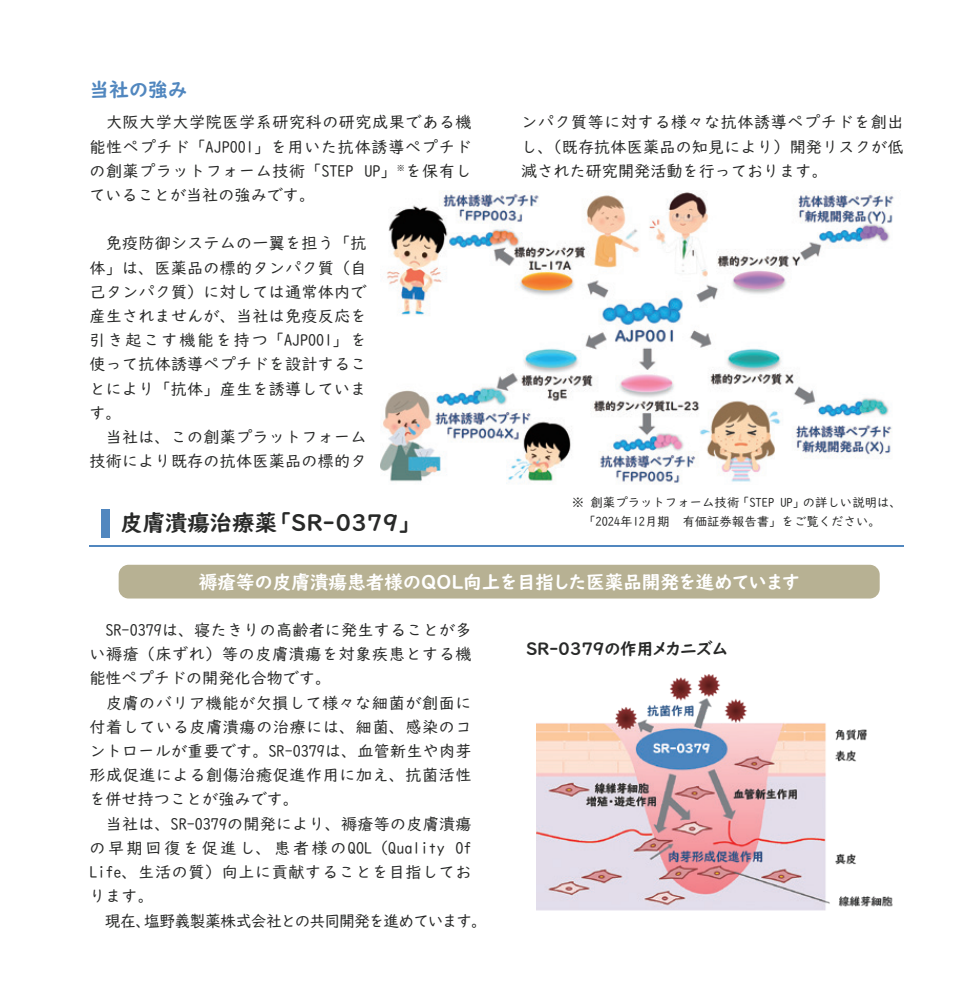
<style>
.page{position:relative;width:978px;height:993px;background:#fff}
.page>*{position:absolute;margin:0;border:0;box-sizing:border-box;transform-origin:0 0}
.t1{font:22.4px "UD Digi Kyokasho NK B";color:#282928}
.t2{font:19.78px "UD Digi Kyokasho NK B";color:#5187bf}
.t3{font:18.55px "UD Digi Kyokasho NK B";color:#fff}
.t4{font:16.8px "UD Digi Kyokasho NK B";letter-spacing:-.02em;color:#282928}
.t5{font:16.1px/24.2px "UD Digi Kyokasho N R";letter-spacing:.01em;color:#282928}
.t6{font:12.42px/18.6px "UD Digi Kyokasho N R";color:#282928}
</style>
<div class="page">
<img style="left:380px;top:190px;width:514px;height:294px">
<img style="left:536px;top:674px;width:357px;height:237px">
<div style="left:119px;top:564px;width:760px;height:34px;background:#b7b193;border-radius:10px"></div>
<hr style="left:89px;top:545px;width:814px;height:1px;background:#5187bf">
<div style="left:101px;top:508px;width:8px;height:29px;background:#5187bf"></div>
<p class="t2" style="left:89px;top:78px;width:99px">当社の強み</p>
<p class="t5" style="left:89px;top:110px;width:384px;text-align:justify">　大阪大学大学院医学系研究科の研究成果である機能性ペプチド「AJP001」を用いた抗体誘導ぺプチドの創薬プラットフォーム技術「STEP UP」<sup>※</sup>を保有していることが当社の強みです。</p>
<p class="t5" style="left:89px;top:231px;width:279px">　免疫防御システムの一翼を担う「抗体」は、医薬品の標的タンパク質（自己タンパク質）に対しては通常体内で産生されませんが、当社は免疫反応を引き起こす機能を持つ「AJP001」を使って抗体誘導ペプチドを設計することにより「抗体」産生を誘導しています。<br>　当社は、この創薬プラットフォーム技術により既存の抗体医薬品の標的タ</p>
<h1 class="t1" style="left:121px;top:509px;width:294px">皮膚潰瘍治療薬「SR-0379」</h1>
<p class="t5" style="left:521px;top:110px;width:383px;text-align:justify">ンパク質等に対する様々な抗体誘導ペプチドを創出し、（既存抗体医薬品の知見により）開発リスクが低減された研究開発活動を行っております。</p>
<p class="t6" style="left:583px;top:493px;width:320px;text-indent:-11px">※ 創薬プラットフォーム技術「STEP UP」の詳しい説明は、「2024年12月期 有価証券報告書」をご覧ください。</p>
<p class="t3" style="left:199px;top:570px;width:602px">褥瘡等の皮膚潰瘍患者様のQOL向上を目指した医薬品開発を進めています</p>
<p class="t5" style="left:89px;top:618px;width:399px">　SR-0379は、寝たきりの高齢者に発生することが多い褥瘡（床ずれ）等の皮膚潰瘍を対象疾患とする機能性ペプチドの開発化合物です。<br>　皮膚のバリア機能が欠損して様々な細菌が創面に付着している皮膚潰瘍の治療には、細菌、感染のコントロールが重要です。SR-0379は、血管新生や肉芽形成促進による創傷治癒促進作用に加え、抗菌活性を併せ持つことが強みです。<br>　当社は、SR-0379の開発により、褥瘡等の皮膚潰瘍の早期回復を促進し、患者様のQOL（Quality Of<br>Life、生活の質）向上に貢献することを目指しております。<br>　現在、塩野義製薬株式会社との共同開発を進めています。</p>
<p class="t4" style="left:526px;top:638px;width:203px">SR-0379の作用メカニズム</p>
</div>
